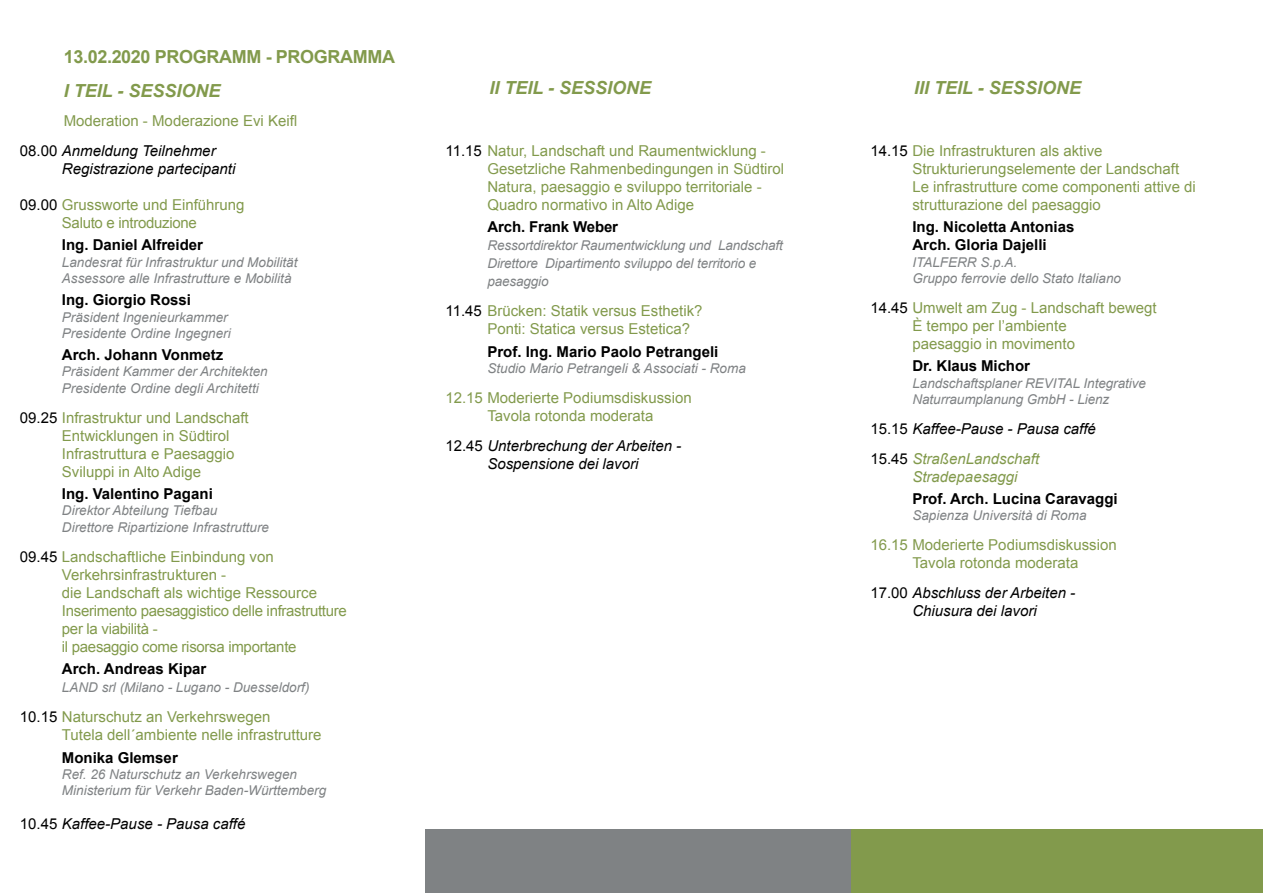
<style>
.page{position:relative;width:1263px;height:893px;background:#fff}
.page>*{position:absolute;margin:0;border:0;box-sizing:border-box;transform-origin:0 0}
.t1{font:italic 700 18px "Arial";color:#829a4c}
.t2{font:700 18px "Arial";letter-spacing:-.02em;color:#829a4c}
.t3{font:15px/18px "Arial";color:#829a4c}
.t4{font:700 15px/18px "Arial";color:#000}
.t5{font:italic 15px/18px "Arial";color:#000;text-align:center}
.t6{font:15px/18px "Arial";letter-spacing:-.02em;color:#829a4c}
.t7{font:italic 15px "Arial";color:#829a4c}
.t8{font:italic 13.5px/16.2px "Arial";color:#7f8284}
.s1{color:#000}
.s2{font-style:italic;color:#000}
.s3{font-style:normal}
.s4{color:#829a4c}
</style>
<div class="page">
<div style="left:850px;top:829px;width:413px;height:64px;background:#829a4c"></div>
<div style="left:425px;top:829px;width:425px;height:64px;background:#7f8284"></div>
<p class="t2" style="left:64px;top:45px;width:333px">13.02.2020 PROGRAMM - PROGRAMMA</p>
<p class="t1" style="left:64px;top:78px;width:158px">I TEIL - SESSIONE</p>
<p class="t3" style="left:20px;top:106px;width:279px;line-height:29.7px;text-indent:44px">Moderation - Moderazione Evi Keifl<br><span class="s1">08.00</span> <span class="s2">Anmeldung Teilnehmer</span></p>
<p class="t5" style="left:62px;top:160px;width:175px">Registrazione partecipanti</p>
<p class="t3" style="left:20px;top:196px;width:226px;text-align:center"><span class="s1">09.00</span> Grussworte und Einführung<br>Saluto e introduzione</p>
<p class="t4" style="left:62px;top:237px;width:143px">Ing. Daniel Alfreider</p>
<p class="t8" style="left:62px;top:254px;width:237px">Landesrat für Infrastruktur und Mobilität<br>Assessore alle Infrastrutture e Mobilità</p>
<p class="t4" style="left:62px;top:292px;width:131px">Ing. Giorgio Rossi</p>
<p class="t8" style="left:62px;top:309px;width:170px">Präsident Ingenieurkammer<br>Presidente Ordine Ingegneri</p>
<p class="t4" style="left:62px;top:346px;width:163px">Arch. Johann Vonmetz</p>
<p class="t8" style="left:62px;top:364px;width:207px">Präsident Kammer der Architekten<br>Presidente Ordine degli Architetti</p>
<p class="t3" style="left:62px;top:409px;width:188px;text-indent:-42px"><span class="s1">09.25</span> Infrastruktur und Landschaft<br>Entwicklungen in Südtirol<br>Infrastruttura e Paesaggio<br>Sviluppi in Alto Adige</p>
<p class="t4" style="left:62px;top:485px;width:152px">Ing. Valentino Pagani</p>
<p class="t8" style="left:62px;top:503px;width:209px">Direktor Abteilung Tiefbau<br>Direttore Ripartizione Infrastrutture</p>
<p class="t6" style="left:62px;top:547px;width:286px;text-indent:-42px"><span class="s1">09.45</span> Landschaftliche Einbindung von Verkehrsinfrastrukturen -<br>die Landschaft als wichtige Ressource Inserimento paesaggistico delle infrastrutture per la viabilità -<br>il paesaggio come risorsa importante</p>
<p class="t4" style="left:62px;top:660px;width:146px">Arch. Andreas Kipar</p>
<p class="t8" style="left:62px;top:679px;width:249px">LAND srl (Milano - Lugano - Duesseldorf)</p>
<p class="t3" style="left:62px;top:708px;width:261px;text-indent:-42px"><span class="s1">10.15</span> Naturschutz an Verkehrswegen<br>Tutela dell´ambiente nelle infrastrutture</p>
<p class="t4" style="left:62px;top:749px;width:117px">Monika Glemser</p>
<p class="t8" style="left:62px;top:766px;width:266px">Ref. 26 Naturschutz an Verkehrswegen<br>Ministerium für Verkehr Baden-Württemberg</p>
<p class="t5" style="left:20px;top:815px;width:227px"><span class="s3">10.45</span> Kaffee-Pause - Pausa caffé</p>
<p class="t1" style="left:490px;top:76px;width:163px">II TEIL - SESSIONE</p>
<p class="t1" style="left:914px;top:76px;width:168px">III TEIL - SESSIONE</p>
<p class="t3" style="left:487px;top:142px;width:298px;text-indent:-42px"><span class="s1">11.15</span> Natur, Landschaft und Raumentwicklung - Gesetzliche Rahmenbedingungen in Südtirol Natura, paesaggio e sviluppo territoriale - Quadro normativo in Alto Adige</p>
<p class="t4" style="left:487px;top:219px;width:132px">Arch. Frank Weber</p>
<p class="t8" style="left:487px;top:237px;width:297px;line-height:18px">Ressortdirektor Raumentwicklung und Landschaft<br>Direttore Dipartimento sviluppo del territorio e paesaggio</p>
<p class="t3" style="left:487px;top:302px;width:217px;text-indent:-42px"><span class="s1">11.45</span> Brücken: Statik versus Esthetik?<br>Ponti: Statica versus Estetica?</p>
<p class="t4" style="left:487px;top:343px;width:232px">Prof. Ing. Mario Paolo Petrangeli</p>
<p class="t8" style="left:487px;top:360px;width:260px">Studio Mario Petrangeli &amp; Associati - Roma</p>
<p class="t3" style="left:445px;top:389px;width:248px;text-align:center">12.15 Moderierte Podiumsdiskussion<br>Tavola rotonda moderata</p>
<p class="t5" style="left:445px;top:437px;width:237px"><span class="s3">12.45</span> Unterbrechung der Arbeiten -<br>Sospensione dei lavori</p>
<p class="t3" style="left:912px;top:142px;width:285px;text-indent:-42px"><span class="s1">14.15</span> Die Infrastrukturen als aktive Strukturierungselemente der Landschaft Le infrastrutture come componenti attive di strutturazione del paesaggio</p>
<p class="t4" style="left:912px;top:219px;width:163px">Ing. Nicoletta Antonias<br>Arch. Gloria Dajelli</p>
<p class="t8" style="left:912px;top:254px;width:210px">ITALFERR S.p.A.<br>Gruppo ferrovie dello Stato Italiano</p>
<p class="t3" style="left:912px;top:299px;width:246px;text-indent:-42px"><span class="s1">14.45</span> Umwelt am Zug - Landschaft bewegt<br>È tempo per l’ambiente<br>paesaggio in movimento</p>
<p class="t4" style="left:912px;top:358px;width:119px">Dr. Klaus Michor</p>
<p class="t8" style="left:912px;top:375px;width:235px">Landschaftsplaner REVITAL Integrative<br>Naturraumplanung GmbH - Lienz</p>
<p class="t5" style="left:870px;top:414px;width:227px;line-height:30px;text-align:left"><span class="s3">15.15</span> Kaffee-Pause - Pausa caffé<br><span class="s3">15.45</span> <span class="s4">StraßenLandschaft</span></p>
<p class="t7" style="left:912px;top:467px;width:107px">Stradepaesaggi</p>
<p class="t4" style="left:912px;top:490px;width:207px">Prof. Arch. Lucina Caravaggi</p>
<p class="t8" style="left:912px;top:508px;width:176px">Sapienza Università di Roma</p>
<p class="t3" style="left:870px;top:536px;width:248px;text-align:center">16.15 Moderierte Podiumsdiskussion<br>Tavola rotonda moderata</p>
<p class="t5" style="left:870px;top:584px;width:206px"><span class="s3">17.00</span> Abschluss der Arbeiten -<br>Chiusura dei lavori</p>
</div>
